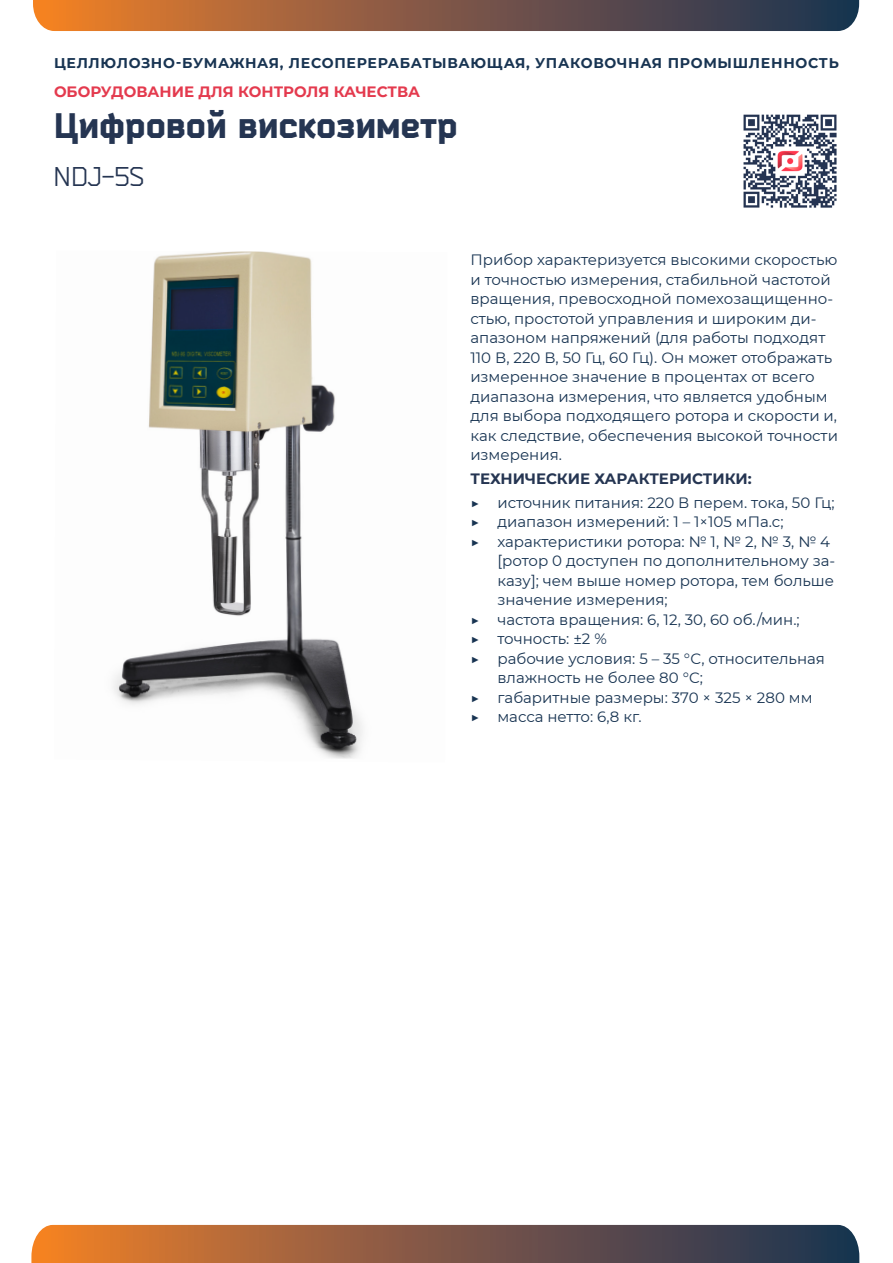
<style>
.page{position:relative;width:893px;height:1263px;background:#fff}
.page>*{position:absolute;margin:0;border:0;box-sizing:border-box;transform-origin:0 0}
.Paragraph_Style_4{font:900 34.5px "Bender";color:#253552}
.Paragraph_Style_5{font:27px "Bender";color:#253552}
.Paragraph_Style_6{font:15px/19.5px "Montserrat";color:#183452}
.t1{font:700 15px "Montserrat";color:#e43a4e}
.Paragraph_Style_6-2{font:700 15px "Montserrat";color:#253552}
.t2{font:700 14.1px "Montserrat";letter-spacing:.05em;color:#183452}
</style>
<div class="page">
<svg style="left:33px;top:0;width:826px;height:31px;background:#835944"></svg>
<svg style="left:31px;top:1225px;width:828px;height:38px;background:#835944"></svg>
<img style="left:743px;top:114px;width:94px;height:94px">
<img style="left:113px;top:251px;width:250px;height:508px">
<p class="t2" style="left:54px;top:52px;width:786px">ЦЕЛЛЮЛОЗНО-БУМАЖНАЯ, ЛЕСОПЕРЕРАБАТЫВАЮЩАЯ, УПАКОВОЧНАЯ ПРОМЫШЛЕННОСТЬ</p>
<p class="t1" style="left:54px;top:81px;width:368px">ОБОРУДОВАНИЕ ДЛЯ КОНТРОЛЯ КАЧЕСТВА</p>
<p class="Paragraph_Style_4" style="left:54px;top:104px;width:405px">Цифровой вискозиметр</p>
<p class="Paragraph_Style_5" style="left:54px;top:161px;width:92px">NDJ-5S</p>
<p class="Paragraph_Style_6" style="left:470px;top:249px;width:369px">Прибор характеризуется высокими скоростью и точностью измерения, стабильной частотой вращения, превосходной помехозащищенно&shy;стью, простотой управления и широким ди&shy;апазоном напряжений (для работы подходят 110 В, 220 В, 50 Гц, 60 Гц). Он может отображать измеренное значение в процентах от всего диапазона измерения, что является удобным для выбора подходящего ротора и скорости и, как следствие, обеспечения высокой точности измерения.</p>
<p class="Paragraph_Style_6-2" style="left:470px;top:468px;width:283px">ТЕХНИЧЕСКИЕ ХАРАКТЕРИСТИКИ:</p>
<p class="Paragraph_Style_6" style="left:470px;top:492px;width:366px">▶ источник питания: 220 В перем. тока, 50 Гц;</p>
<p class="Paragraph_Style_6" style="left:470px;top:511px;width:315px">▶ диапазон измерений: 1 – 1×105 мПа.с;</p>
<p class="Paragraph_Style_6" style="left:497px;top:531px;width:339px;text-indent:-27px">▶ характеристики ротора: № 1, № 2, № 3, № 4 [ротор 0 доступен по дополнительному за&shy;казу]; чем выше номер ротора, тем больше значение измерения;</p>
<p class="Paragraph_Style_6" style="left:470px;top:609px;width:331px">▶ частота вращения: 6, 12, 30, 60 об./мин.;</p>
<p class="Paragraph_Style_6" style="left:470px;top:628px;width:138px">▶ точность: ±2 %</p>
<p class="Paragraph_Style_6" style="left:497px;top:648px;width:329px;text-indent:-27px">▶ рабочие условия: 5 – 35 °C, относительная влажность не более 80 °C;</p>
<p class="Paragraph_Style_6" style="left:470px;top:687px;width:344px">▶ габаритные размеры: 370 × 325 × 280 мм</p>
<p class="Paragraph_Style_6" style="left:470px;top:706px;width:173px">▶ масса нетто: 6,8 кг.</p>
</div>
